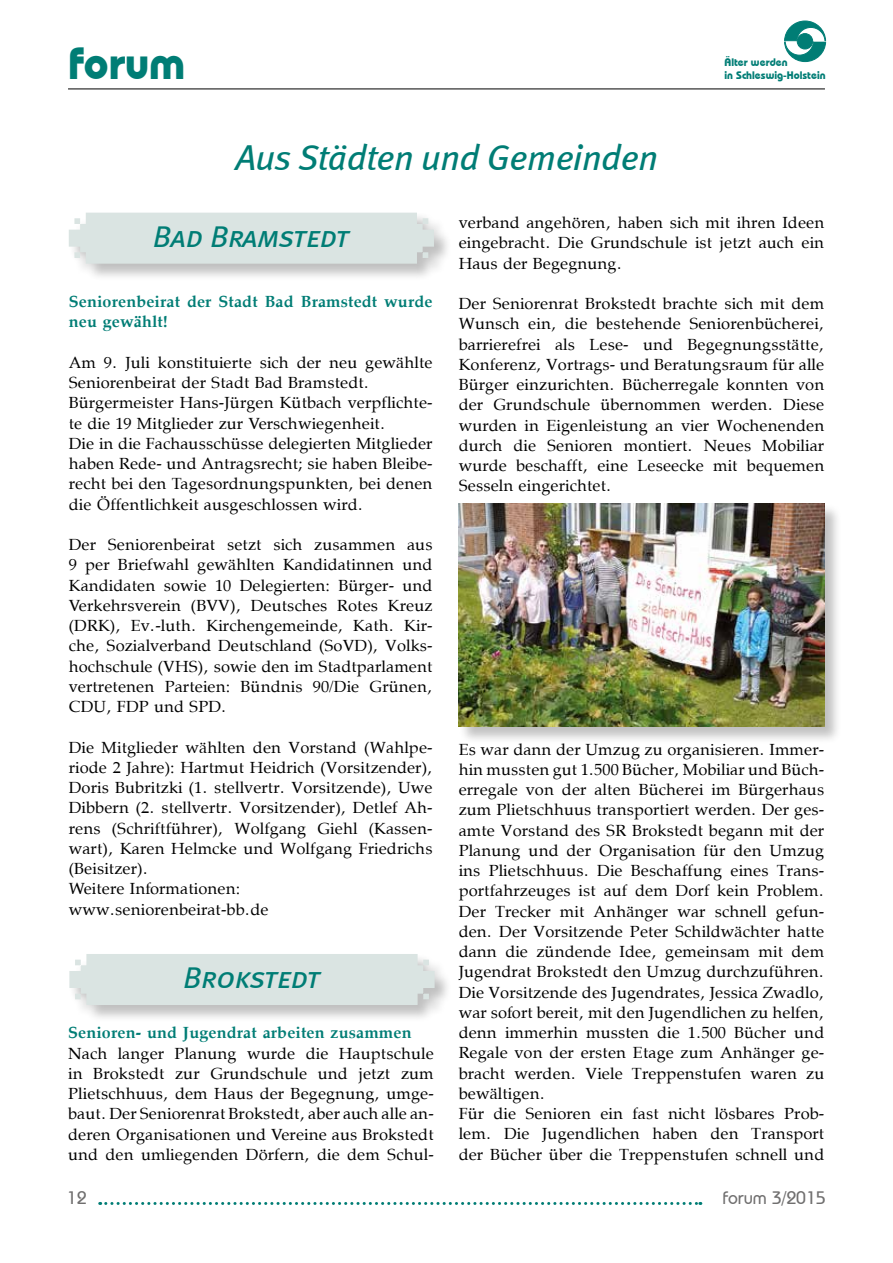
<style>
.page{position:relative;width:893px;height:1263px;background:#fff}
.page>*{position:absolute;margin:0;border:0;box-sizing:border-box;transform-origin:0 0}
.t1{font:700 45px "Bauhaus IT Cby BT";color:#007d75}
.t2{font:italic 36px "Meta Book LF";letter-spacing:-.01em;color:#007d75}
.t3{font:30px "Meta Book Italic Caps";letter-spacing:-.01em;color:#007d75}
.t4{font:500 18px "Bauhaus IT Cby BT";color:#706f6f}
.t5{font:16.5px/20.2px "Palisade";color:#000;text-align:justify}
.t6{font:700 16.5px/20.2px "Palisade";color:#007d75}
.t7{font:700 10.8px/13px "Bauhaus IT Cby BT";color:#007d75}
</style>
<div class="page">
<svg style="left:784px;top:20px;width:43px;height:42px"></svg>
<div style="left:797px;top:34px;width:16px;height:15px;background:#007d75;border-radius:50%"></div>
<div style="left:797px;top:33px;width:16px;height:16px;border:1px solid #007d75;border-radius:50%"></div>
<hr style="left:68px;top:89px;width:757px;height:1px;background:#000">
<svg style="left:100px;top:1202px;width:601px;height:3px"></svg>
<div style="left:69px;top:953px;width:383px;height:70px;background:#000;opacity:.25"></div>
<div style="left:69px;top:954px;width:366px;height:51px;background:#dae4e2"></div>
<div style="left:458px;top:503px;width:384px;height:241px;background:#000;opacity:.25"></div>
<img style="left:459px;top:504px;width:365px;height:223px">
<div style="left:68px;top:212px;width:384px;height:69px;background:#000;opacity:.25"></div>
<div style="left:69px;top:213px;width:365px;height:51px;background:#dae4e2"></div>
<h1 class="t1" style="left:68px;top:36px;width:119px">forum</h1>
<p class="t7" style="left:725px;top:56px;width:102px">Älter werden<br>in Schleswig-Holstein</p>
<h2 class="t2" style="left:236px;top:136px;width:424px">Aus Städten und Gemeinden</h2>
<h3 class="t3" style="left:153px;top:219px;width:197px">Bad Bramstedt</h3>
<p class="t6" style="left:69px;top:291px;width:365px">Seniorenbeirat der Stadt Bad Bramstedt wurde neu gewählt!</p>
<p class="t5" style="left:69px;top:352px;width:365px;text-align:left">Am 9. Juli konstituierte sich der neu gewählte Seniorenbeirat der Stadt Bad Bramstedt.<br>Bürgermeister Hans-Jürgen Kütbach verpflichte&shy;te die 19 Mitglieder zur Verschwiegenheit.<br>Die in die Fachausschüsse delegierten Mitglieder haben Rede- und Antragsrecht; sie haben Bleibe&shy;recht bei den Tagesordnungspunkten, bei denen die Öffentlichkeit ausgeschlossen wird.</p>
<p class="t5" style="left:69px;top:534px;width:365px">Der Seniorenbeirat setzt sich zusammen aus 9 per Briefwahl gewählten Kandidatinnen und Kandidaten sowie 10 Delegierten: Bürger- und Verkehrsverein (BVV), Deutsches Rotes Kreuz (DRK), Ev.-luth. Kirchengemeinde, Kath. Kir&shy;che, Sozialverband Deutschland (SoVD), Volks&shy;hochschule (VHS), sowie den im Stadtparlament vertretenen Parteien: Bündnis 90/Die Grünen, CDU, FDP und SPD.</p>
<p class="t5" style="left:69px;top:737px;width:365px;text-align:left">Die Mitglieder wählten den Vorstand (Wahlpe&shy;riode 2 Jahre): Hartmut Heidrich (Vorsitzender), Doris Bubritzki (1. stellvertr. Vorsitzende), Uwe Dibbern (2. stellvertr. Vorsitzender), Detlef Ah&shy;rens (Schriftführer), Wolfgang Giehl (Kassen&shy;wart), Karen Helmcke und Wolfgang Friedrichs (Beisitzer).<br>Weitere Informationen: www.seniorenbeirat-bb.de</p>
<h3 class="t3" style="left:184px;top:960px;width:138px">Brokstedt</h3>
<p class="t6" style="left:68px;top:1022px;width:345px">Senioren- und Jugendrat arbeiten zusammen</p>
<p class="t5" style="left:68px;top:1043px;width:367px">Nach langer Planung wurde die Hauptschule in Brokstedt zur Grundschule und jetzt zum Plietschhuus, dem Haus der Begegnung, umge&shy;baut. Der Seniorenrat Brokstedt, aber auch alle an&shy;deren Organisationen und Vereine aus Brokstedt und den umliegenden Dörfern, die dem Schul-</p>
<p class="t5" style="left:459px;top:212px;width:367px">verband angehören, haben sich mit ihren Ideen eingebracht. Die Grundschule ist jetzt auch ein Haus der Begegnung.</p>
<p class="t5" style="left:459px;top:293px;width:367px">Der Seniorenrat Brokstedt brachte sich mit dem Wunsch ein, die bestehende Seniorenbücherei, barrierefrei als Lese- und Begegnungsstätte, Konferenz, Vortrags- und Beratungsraum für alle Bürger einzurichten. Bücherregale konnten von der Grundschule übernommen werden. Diese wurden in Eigenleistung an vier Wochenenden durch die Senioren montiert. Neues Mobiliar wurde beschafft, eine Leseecke mit bequemen Sesseln eingerichtet.</p>
<p class="t5" style="left:459px;top:739px;width:367px;text-align:left">Es war dann der Umzug zu organisieren. Immer&shy;hin mussten gut 1.500 Bücher, Mobiliar und Büch&shy;erregale von der alten Bücherei im Bürgerhaus zum Plietschhuus transportiert werden. Der ges&shy;amte Vorstand des SR Brokstedt begann mit der Planung und der Organisation für den Umzug ins Plietschhuus. Die Beschaffung eines Trans&shy;portfahrzeuges ist auf dem Dorf kein Problem.<br>Der Trecker mit Anhänger war schnell gefun&shy;den. Der Vorsitzende Peter Schildwächter hatte dann die zündende Idee, gemeinsam mit dem Jugendrat Brokstedt den Umzug durchzuführen.<br>Die Vorsitzende des Jugendrates, Jessica Zwadlo, war sofort bereit, mit den Jugendlichen zu helfen, denn immerhin mussten die 1.500 Bücher und Regale von der ersten Etage zum Anhänger ge&shy;bracht werden. Viele Treppenstufen waren zu bewältigen.<br>Für die Senioren ein fast nicht lösbares Prob&shy;lem. Die Jugendlichen haben den Transport der Bücher über die Treppenstufen schnell und</p>
<p class="t4" style="left:67px;top:1186px;width:21px">12</p>
<p class="t4" style="left:722px;top:1186px;width:105px">forum 3/2015</p>
</div>
